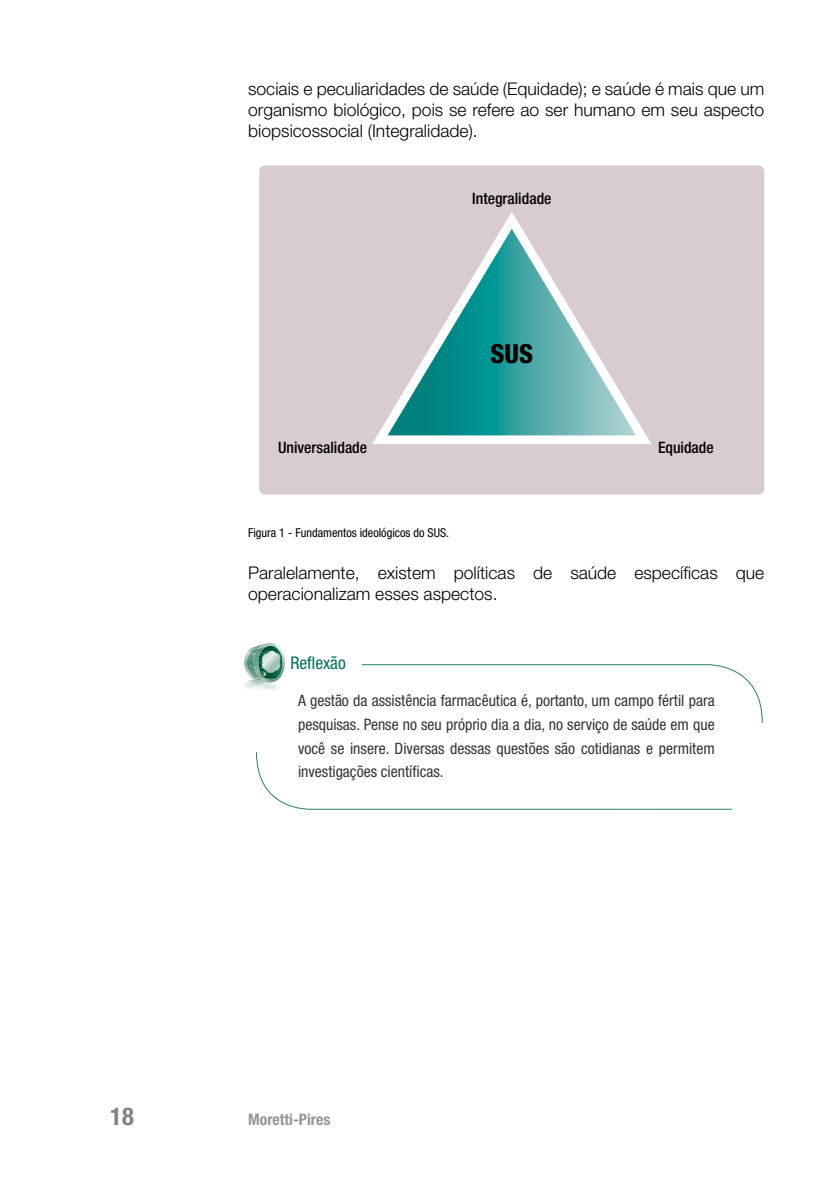
<style>
.page{position:relative;width:814px;height:1191px;background:#fff}
.page>*{position:absolute;margin:0;border:0;box-sizing:border-box;transform-origin:0 0}
.t1{font:800 condensed 26.25px "Helvetica Neue LT Std";color:#010101}
.t2{font:700 condensed 24.5px "Helvetica Neue LT Std";color:#808285}
.t3{font:300 17.5px/21px "Helvetica Neue LT Std";color:#000;text-align:justify}
.t4{font:condensed 17.5px "Helvetica Neue LT Std";color:#007055}
.t5{font:condensed 15.75px/23.6px "Helvetica Neue LT Std";color:#000;text-align:justify}
.t6{font:500 condensed 15.75px "Helvetica Neue LT Std";color:#010101}
.t7{font:700 condensed 15.75px "Helvetica Neue LT Std";color:#939598}
.t8{font:condensed 12.25px "Helvetica Neue LT Std";color:#000}
</style>
<div class="page">
<div style="left:259px;top:165px;width:505px;height:329px;background:#d9cbd2;border-radius:6px"></div>
<svg style="left:372px;top:212px;width:279px;height:232px"></svg>
<svg style="left:361px;top:664px;width:402px;height:59px"></svg>
<svg style="left:256px;top:752px;width:476px;height:58px"></svg>
<img style="left:246px;top:681px;width:32px;height:8px">
<img style="left:244px;top:646px;width:14px;height:26px">
<img style="left:247px;top:648px;width:11px;height:27px">
<img style="left:258px;top:643px;width:27px;height:36px">
<img style="left:261px;top:651px;width:20px;height:22px">
<svg style="left:249px;top:652px;width:26px;height:37px"></svg>
<p class="t3" style="left:248px;top:78px;width:517px">sociais e peculiaridades de saúde (Equidade); e saúde é mais que um organismo biológico, pois se refere ao ser humano em seu aspecto biopsicossocial (Integralidade).</p>
<p class="t6" style="left:472px;top:189px;width:81px">Integralidade</p>
<h1 class="t1" style="left:490px;top:338px;width:44px">SUS</h1>
<p class="t6" style="left:278px;top:438px;width:90px">Universalidade</p>
<p class="t6" style="left:658px;top:438px;width:57px">Equidade</p>
<p class="t8" style="left:248px;top:525px;width:202px">Figura 1 - Fundamentos ideológicos do SUS.</p>
<p class="t3" style="left:248px;top:561px;width:517px">Paralelamente, existem políticas de saúde específicas que operacionalizam esses aspectos.</p>
<p class="t4" style="left:290px;top:652px;width:57px">Reflexão</p>
<p class="t5" style="left:298px;top:689px;width:418px">A gestão da assistência farmacêutica é, portanto, um campo fértil para pesquisas. Pense no seu próprio dia a dia, no serviço de saúde em que você se insere. Diversas dessas questões são cotidianas e permitem investigações científicas.</p>
<h2 class="t2" style="left:110px;top:1101px;width:25px">18</h2>
<p class="t7" style="left:248px;top:1109px;width:84px">Moretti-Pires</p>
</div>
